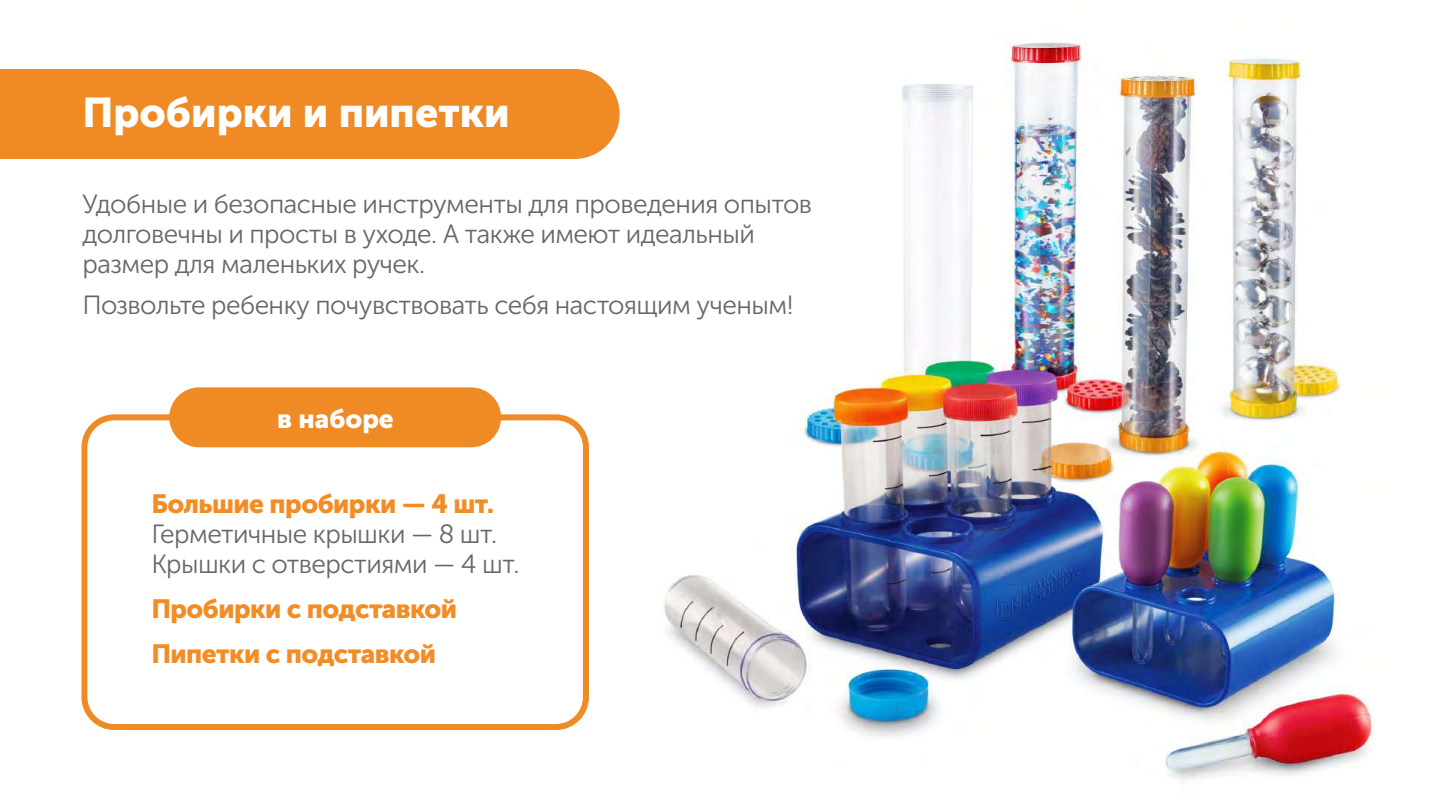
<style>
.page{position:relative;width:1440px;height:810px;background:#fff}
.page>*{position:absolute;margin:0;border:0;box-sizing:border-box;transform-origin:0 0}
.t1{font:41.25px "Museo Sans Cyrl 900";color:#fff}
.t2{font:26.25px/30px "Museo Sans Cyrl 300";letter-spacing:-.02em;color:#666}
.t3{font:26.25px/45px "Museo Sans Cyrl 900";letter-spacing:-.02em;color:#f28c24}
.t4{font:26.25px "Museo Sans Cyrl 900";color:#fff}
</style>
<div class="page">
<img style="left:664px;top:36px;width:711px;height:744px">
<div style="left:0;top:69px;width:620px;height:90px;background:#f08a24"></div>
<div style="left:81px;top:414px;width:508px;height:316px;border:6px solid #f08a24;border-radius:30px"></div>
<div style="left:169px;top:387px;width:332px;height:60px;background:#f08a24;border-radius:30px"></div>
<h1 class="t1" style="left:82px;top:89px;width:429px">Пробирки и пипетки</h1>
<p class="t2" style="left:82px;top:189px;width:731px">Удобные и безопасные инструменты для проведения опытов долговечны и просты в уходе. А также имеют идеальный размер для маленьких ручек.</p>
<p class="t2" style="left:82px;top:291px;width:713px">Позвольте ребенку почувствовать себя настоящим ученым!</p>
<p class="t4" style="left:277px;top:404px;width:118px">в наборе</p>
<p class="t3" style="left:151px;top:482px;width:345px">Большие пробирки — 4 шт.</p>
<p class="t2" style="left:151px;top:520px;width:370px">Герметичные крышки — 8 шт.<br>Крышки с отверстиями — 4 шт.</p>
<p class="t3" style="left:151px;top:587px;width:307px">Пробирки с подставкой<br>Пипетки с подставкой</p>
</div>
